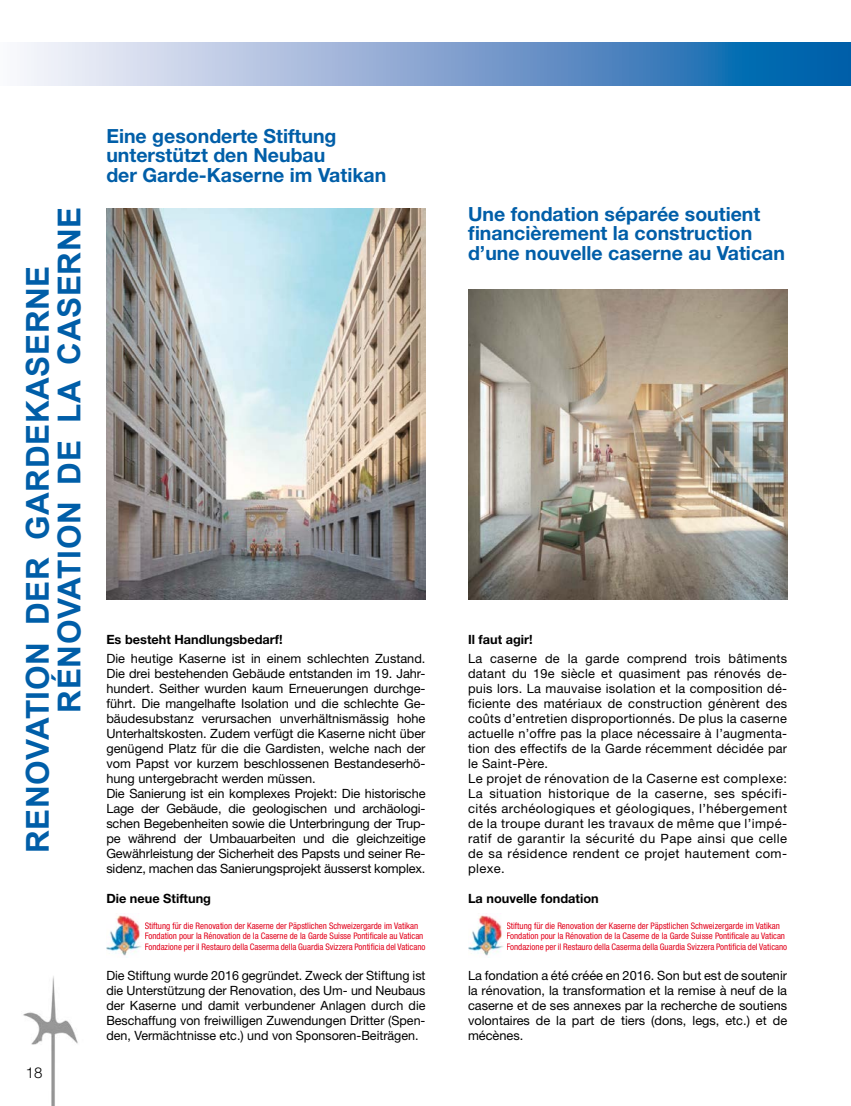
<style>
.page{position:relative;width:851px;height:1106px;background:#fff}
.page>*{position:absolute;margin:0;border:0;box-sizing:border-box;transform-origin:0 0}
.t1{font:700 31.5px/31.5px "Arial";letter-spacing:.02em;color:#005ea8}
.t2{font:700 19.5px/19.5px "Helvetica Neue";color:#005ea8}
.t3{font:300 15px "Helvetica Neue";color:#000}
.t4{font:12.75px/15px "Helvetica Neue";color:#000;text-align:justify}
.t5{font:12.75px/15px "Helvetica Neue";letter-spacing:.02em;color:#000}
.t6{font:700 12.75px "Helvetica Neue";color:#000}
.t7{font:condensed 9px/10.5px "Helvetica Neue";color:#e2001a}
</style>
<div class="page">
<img style="left:23px;top:976px;width:55px;height:130px">
<svg style="left:24px;top:43px;width:826px;height:42px;background:#7da5d0"></svg>
<hr style="left:850px;top:43px;width:1px;height:42px;background:#005ea8">
<img style="left:106px;top:208px;width:319px;height:392px">
<img style="left:468px;top:289px;width:319px;height:311px">
<img style="left:106px;top:913px;width:35px;height:43px">
<img style="left:468px;top:913px;width:35px;height:43px">
<h1 class="t1" style="left:23px;top:712px;width:507px;text-indent:-141px;rotate:-90deg">RENOVATION DER GARDEKASERNE<br>RÉNOVATION DE LA CASERNE</h1>
<p class="t3" style="left:26px;top:1063px;width:18px">18</p>
<h2 class="t2" style="left:106px;top:126px;width:281px">Eine gesonderte Stiftung unterstützt den Neubau<br>der Garde-Kaserne im Vatikan</h2>
<p class="t6" style="left:106px;top:631px;width:178px">Es besteht Handlungsbedarf!</p>
<p class="t4" style="left:106px;top:651px;width:320px;text-align:left">Die heutige Kaserne ist in einem schlechten Zustand.<br>Die drei bestehenden Gebäude entstanden im 19. Jahr&shy;hundert. Seither wurden kaum Erneuerungen durchge&shy;führt. Die mangelhafte Isolation und die schlechte Ge&shy;bäudesubstanz verursachen unverhältnismässig hohe Unterhaltskosten. Zudem verfügt die Kaserne nicht über genügend Platz für die die Gardisten, welche nach der vom Papst vor kurzem beschlossenen Bestandeserhö&shy;hung untergebracht werden müssen.<br>Die Sanierung ist ein komplexes Projekt: Die historische Lage der Gebäude, die geologischen und archäologi&shy;schen Begebenheiten sowie die Unterbringung der Trup&shy;pe während der Umbauarbeiten und die gleichzeitige Gewährleistung der Sicherheit des Papsts und seiner Re&shy;sidenz, machen das Sanierungsprojekt äusserst komplex.</p>
<p class="t6" style="left:106px;top:890px;width:106px">Die neue Stiftung</p>
<p class="t7" style="left:145px;top:920px;width:282px">Stiftung für die Renovation der Kaserne der Päpstlichen Schweizergarde im Vatikan<br>Fondation pour la Rénovation de la Caserne de la Garde Suisse Pontificale au Vatican<br>Fondazione per il Restauro della Caserma della Guardia Svizzera Pontificia del Vaticano</p>
<p class="t4" style="left:106px;top:967px;width:320px">Die Stiftung wurde 2016 gegründet. Zweck der Stiftung ist die Unterstützung der Renovation, des Um- und Neubaus der Kaserne und damit verbundener Anlagen durch die Beschaffung von freiwilligen Zuwendungen Dritter (Spen&shy;den, Vermächtnisse etc.) und von Sponsoren-Beiträgen.</p>
<h2 class="t2" style="left:468px;top:204px;width:318px">Une fondation séparée soutient financièrement la construction d’une nouvelle caserne au Vatican</h2>
<p class="t6" style="left:468px;top:631px;width:66px">Il faut agir!</p>
<p class="t5" style="left:468px;top:651px;width:320px">La caserne de la garde comprend trois bâtiments datant du 19e siècle et quasiment pas rénovés de&shy;puis lors. La mauvaise isolation et la composition dé&shy;ficiente des matériaux de construction génèrent des coûts d’entretien disproportionnés. De plus la caserne actuelle n’offre pas la place nécessaire à l’augmenta&shy;tion des effectifs de la Garde récemment décidée par le Saint-Père.<br>Le projet de rénovation de la Caserne est complexe:<br>La situation historique de la caserne, ses spécifi&shy;cités archéologiques et géologiques, l’hébergement de la troupe durant les travaux de même que l’impé&shy;ratif de garantir la sécurité du Pape ainsi que celle de sa résidence rendent ce projet hautement com&shy;plexe.</p>
<p class="t6" style="left:468px;top:890px;width:132px">La nouvelle fondation</p>
<p class="t7" style="left:506px;top:920px;width:282px">Stiftung für die Renovation der Kaserne der Päpstlichen Schweizergarde im Vatikan<br>Fondation pour la Rénovation de la Caserne de la Garde Suisse Pontificale au Vatican<br>Fondazione per il Restauro della Caserma della Guardia Svizzera Pontificia del Vaticano</p>
<p class="t4" style="left:468px;top:967px;width:320px">La fondation a été créée en 2016. Son but est de soutenir la rénovation, la transformation et la remise à neuf de la caserne et de ses annexes par la recherche de soutiens volontaires de la part de tiers (dons, legs, etc.) et de mécènes.</p>
</div>
